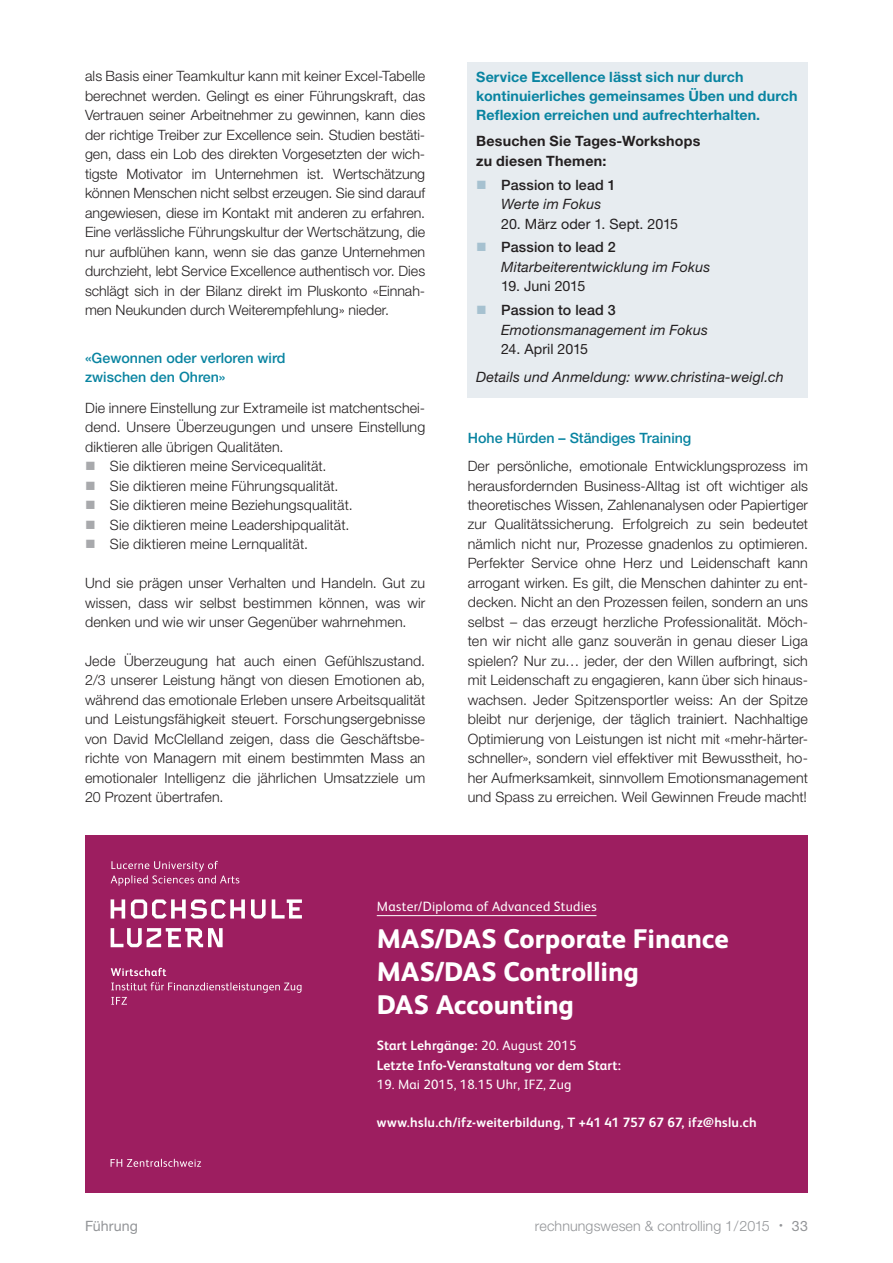
<style>
.page{position:relative;width:893px;height:1263px;background:#fff}
.page>*{position:absolute;margin:0;border:0;box-sizing:border-box;transform-origin:0 0}
.t1{font:800 27px/33px "FS Albert";color:#fff}
.t2{font:300 14.25px/19.5px "Helvetica Neue";letter-spacing:.01em;color:#231f20;text-align:justify}
.t3{font:700 14.25px/19.5px "Helvetica Neue";letter-spacing:.005em;color:#0984a1}
.t4{font:italic 14.25px "Helvetica Neue";letter-spacing:.01em;color:#231f20}
.t5{font:500 14.25px/19.5px "Helvetica Neue";color:#0984a1}
.t6{font:14.25px "Helvetica Neue";color:#231f20}
.t7{font:500 14.25px "Helvetica Neue";letter-spacing:.01em;color:#231f20}
.t8{font:700 14.25px/19.5px "Helvetica Neue";letter-spacing:.015em;color:#231f20}
.t9{font:300 14.25px "Helvetica Neue";letter-spacing:.005em;color:#939598}
.t10{font:14.25px "Helvetica Neue";letter-spacing:.005em;color:#939598}
.t11{font:700 13.5px/19px "FS Albert";letter-spacing:.01em;color:#fff}
.t12{font:13.5px "FS Albert";letter-spacing:.015em;color:#fff}
.s1{font-weight:400}
</style>
<div class="page">
<div style="left:468px;top:62px;width:340px;height:336px;background:#e7ecf0"></div>
<div style="left:85px;top:835px;width:723px;height:357px;background:#9d1e60"></div>
<svg style="left:111px;top:861px;width:128px;height:25px"></svg>
<svg style="left:111px;top:928px;width:111px;height:19px"></svg>
<svg style="left:111px;top:899px;width:14px;height:20px"></svg>
<svg style="left:251px;top:899px;width:14px;height:20px"></svg>
<svg style="left:131px;top:899px;width:114px;height:20px"></svg>
<svg style="left:272px;top:899px;width:30px;height:20px"></svg>
<svg style="left:111px;top:968px;width:55px;height:8px"></svg>
<svg style="left:111px;top:982px;width:190px;height:23px"></svg>
<hr style="left:377px;top:915px;width:219px;height:1px;background:#fff">
<svg style="left:111px;top:1159px;width:90px;height:8px"></svg>
<p class="t2" style="left:85px;top:68px;width:342px">als Basis einer Teamkultur kann mit keiner Excel-Tabelle berechnet werden. Gelingt es einer Führungskraft, das Vertrauen seiner Arbeitnehmer zu gewinnen, kann dies der richtige Treiber zur Excellence sein. Studien bestäti&shy;gen, dass ein Lob des direkten Vorgesetzten der wich&shy;tigste Motivator im Unternehmen ist. Wertschätzung können Menschen nicht selbst erzeugen. Sie sind darauf angewiesen, diese im Kontakt mit anderen zu erfahren.<br>Eine verlässliche Führungskultur der Wertschätzung, die nur aufblühen kann, wenn sie das ganze Unternehmen durchzieht, lebt Service Excellence authentisch vor. Dies schlägt sich in der Bilanz direkt im Pluskonto «Einnah&shy;men Neukunden durch Weiterempfehlung» nieder.</p>
<p class="t5" style="left:85px;top:349px;width:202px">«Gewonnen oder verloren wird zwischen den Ohren»</p>
<p class="t2" style="left:85px;top:399px;width:342px">Die innere Einstellung zur Extrameile ist matchentschei-</p>
<p class="t2" style="left:85px;top:419px;width:342px">dend. Unsere Überzeugungen und unsere Einstellung</p>
<p class="t2" style="left:85px;top:438px;width:200px">diktieren alle übrigen Qualitäten.</p>
<p class="t2" style="left:110px;top:458px;width:218px">Sie diktieren meine Servicequalität.</p>
<p class="t2" style="left:110px;top:477px;width:230px">Sie diktieren meine Führungsqualität.</p>
<p class="t2" style="left:110px;top:497px;width:244px">Sie diktieren meine Beziehungsqualität.</p>
<p class="t2" style="left:110px;top:516px;width:241px">Sie diktieren meine Leadershipqualität.</p>
<p class="t2" style="left:110px;top:536px;width:199px">Sie diktieren meine Lernqualität.</p>
<p class="t2" style="left:85px;top:575px;width:342px">Und sie prägen unser Verhalten und Handeln. Gut zu wissen, dass wir selbst bestimmen können, was wir denken und wie wir unser Gegenüber wahrnehmen.</p>
<p class="t2" style="left:85px;top:653px;width:342px">Jede Überzeugung hat auch einen Gefühlszustand.<br>2/3 unserer Leistung hängt von diesen Emotionen ab, während das emotionale Erleben unsere Arbeitsqualität und Leistungsfähigkeit steuert. Forschungsergebnisse von David McClelland zeigen, dass die Geschäftsbe&shy;richte von Managern mit einem bestimmten Mass an emotionaler Intelligenz die jährlichen Umsatzziele um 20 Prozent übertrafen.</p>
<p class="t3" style="left:476px;top:68px;width:323px">Service Excellence lässt sich nur durch kontinuierliches gemeinsames Üben und durch<br>Reflexion erreichen und aufrechterhalten.</p>
<p class="t8" style="left:476px;top:133px;width:225px">Besuchen Sie Tages-Workshops zu diesen Themen:</p>
<p class="t7" style="left:501px;top:179px;width:116px">Passion to lead 1</p>
<p class="t4" style="left:501px;top:199px;width:102px">Werte im Fokus</p>
<p class="t6" style="left:501px;top:218px;width:178px">20. März oder 1. Sept. 2015</p>
<p class="t7" style="left:501px;top:242px;width:116px">Passion to lead 2</p>
<p class="t4" style="left:501px;top:262px;width:210px">Mitarbeiterentwicklung im Fokus</p>
<p class="t6" style="left:501px;top:281px;width:86px">19. Juni 2015</p>
<p class="t7" style="left:501px;top:305px;width:116px">Passion to lead 3</p>
<p class="t4" style="left:501px;top:324px;width:208px">Emotionsmanagement im Fokus</p>
<p class="t6" style="left:501px;top:344px;width:88px">24. April 2015</p>
<p class="t4" style="left:476px;top:372px;width:309px">Details und Anmeldung: www.christina-weigl.ch</p>
<p class="t5" style="left:468px;top:430px;width:225px">Hohe Hürden – Ständiges Training</p>
<p class="t2" style="left:468px;top:458px;width:342px">Der persönliche, emotionale Entwicklungsprozess im herausfordernden Business-Alltag ist oft wichtiger als theoretisches Wissen, Zahlenanalysen oder Papiertiger zur Qualitätssicherung. Erfolgreich zu sein bedeutet nämlich nicht nur, Prozesse gnadenlos zu optimieren.<br>Perfekter Service ohne Herz und Leidenschaft kann arrogant wirken. Es gilt, die Menschen dahinter zu ent&shy;decken. Nicht an den Prozessen feilen, sondern an uns selbst – das erzeugt herzliche Professionalität. Möch&shy;ten wir nicht alle ganz souverän in genau dieser Liga spielen? Nur zu… jeder, der den Willen aufbringt, sich mit Leidenschaft zu engagieren, kann über sich hinaus&shy;wachsen. Jeder Spitzensportler weiss: An der Spitze bleibt nur derjenige, der täglich trainiert. Nachhaltige Optimierung von Leistungen ist nicht mit «mehr-härter&shy;schneller», sondern viel effektiver mit Bewusstheit, ho&shy;her Aufmerksamkeit, sinnvollem Emotionsmanagement und Spass zu erreichen. Weil Gewinnen Freude macht!</p>
<p class="t12" style="left:377px;top:901px;width:221px">Master/Diploma of Advanced Studies</p>
<h1 class="t1" style="left:377px;top:923px;width:353px">MAS/DAS Corporate Finance<br>MAS/DAS Controlling<br>DAS Accounting</h1>
<p class="t11" style="left:377px;top:1038px;width:245px">Start Lehrgänge: <span class="s1">20. August 2015<br></span>Letzte Info-Veranstaltung vor dem Start:</p>
<p class="t12" style="left:377px;top:1079px;width:196px">19. Mai 2015, 18.15 Uhr, IFZ, Zug</p>
<p class="t11" style="left:377px;top:1114px;width:381px">www.hslu.ch/ifz-weiterbildung, T +41 41 757 67 67, ifz@hslu.ch</p>
<p class="t10" style="left:85px;top:1221px;width:55px">Führung</p>
<p class="t9" style="left:535px;top:1221px;width:274px">rechnungswesen &amp; controlling 1/2015 <sup>•</sup> <span class="s1">33</span></p>
</div>
